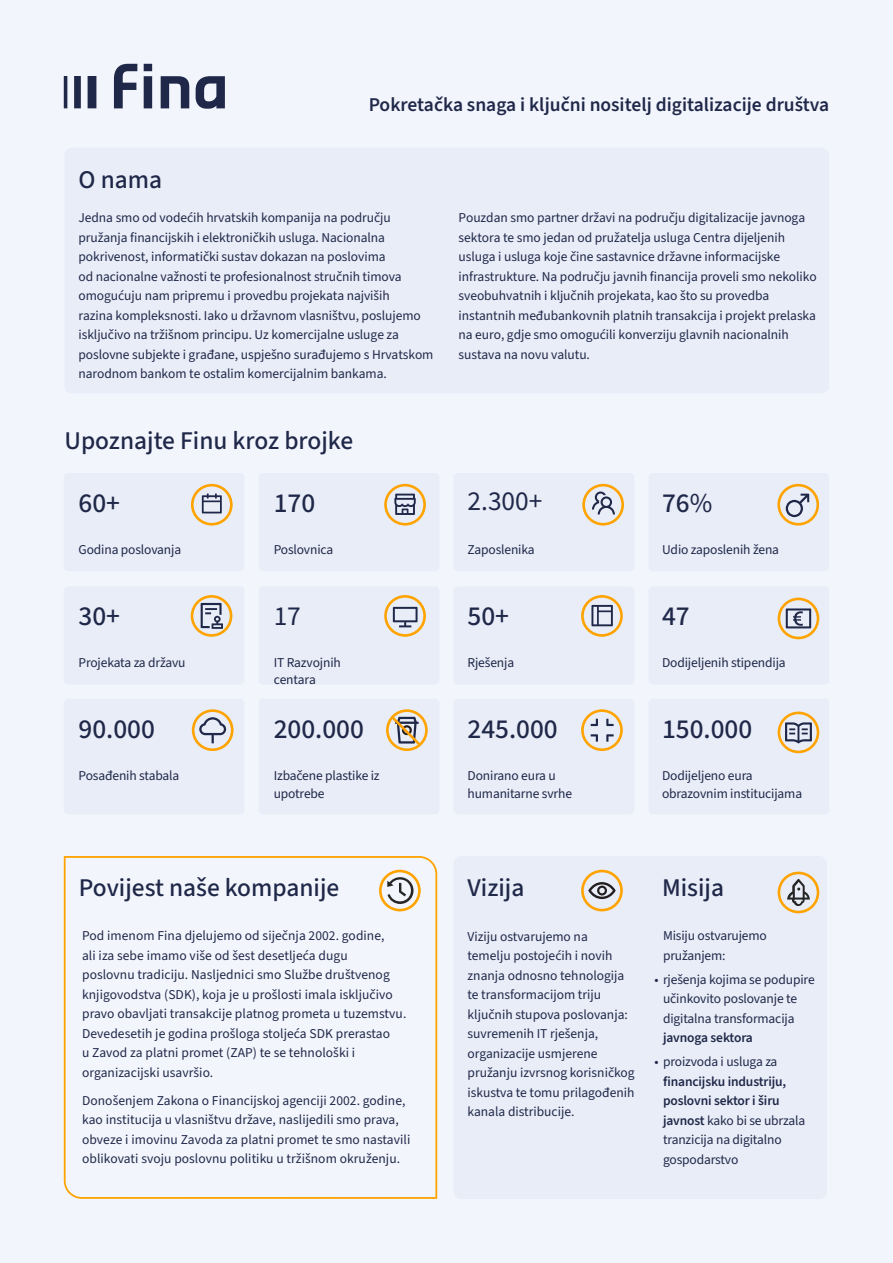
<style>
.page{position:relative;width:893px;height:1263px;background:#f2f5fc}
.page>*{position:absolute;margin:0;border:0;box-sizing:border-box;transform-origin:0 0}
.t1{font:500 27.45px "Source Sans 3";color:#202849}
.t2{font:27.45px "Source Sans Pro";color:#202849}
.t3{font:500 25.5px "Source Sans 3";color:#202849}
.t4{font:600 19.5px "Source Sans 3";color:#202849}
.t5{font:13.5px/19.5px "Source Sans 3";letter-spacing:-.005em;color:#202849}
.s1{font-family:"Source Sans Pro";font-weight:400}
.s2{font-weight:600}
</style>
<div class="page">
<div style="left:64px;top:148px;width:765px;height:245px;background:#e8edf7;border-radius:8px"></div>
<div style="left:64px;top:586px;width:180px;height:98px;background:#e8edf7;border-radius:4px"></div>
<div style="left:259px;top:586px;width:180px;height:98px;background:#e8edf7;border-radius:4px"></div>
<div style="left:191px;top:595px;width:41px;height:42px;border:3px solid #ffa300;border-radius:50%"></div>
<svg style="left:201px;top:603px;width:22px;height:26px"></svg>
<div style="left:384px;top:595px;width:42px;height:42px;border:3px solid #ffa300;border-radius:50%"></div>
<svg style="left:393px;top:607px;width:25px;height:20px"></svg>
<div style="left:64px;top:699px;width:180px;height:115px;background:#e8edf7;border-radius:5px"></div>
<div style="left:259px;top:699px;width:180px;height:115px;background:#e8edf7;border-radius:5px"></div>
<div style="left:386px;top:709px;width:42px;height:42px;border:3px solid #ffa300;border-radius:50%"></div>
<div style="left:192px;top:709px;width:42px;height:42px;border:3px solid #ffa300;border-radius:50%"></div>
<svg style="left:199px;top:717px;width:27px;height:26px"></svg>
<svg style="left:389px;top:714px;width:34px;height:34px"></svg>
<div style="left:454px;top:699px;width:180px;height:115px;background:#e8edf7;border-radius:5px"></div>
<div style="left:648px;top:699px;width:181px;height:115px;background:#e8edf7;border-radius:5px"></div>
<div style="left:778px;top:711px;width:41px;height:42px;border:3px solid #ffa300;border-radius:50%"></div>
<div style="left:581px;top:709px;width:42px;height:42px;border:3px solid #ffa300;border-radius:50%"></div>
<svg style="left:785px;top:722px;width:27px;height:21px"></svg>
<svg style="left:591px;top:719px;width:23px;height:23px"></svg>
<div style="left:454px;top:856px;width:373px;height:343px;background:#e8edf7;border-radius:8px"></div>
<div style="left:454px;top:473px;width:180px;height:98px;background:#e8edf7;border-radius:4px"></div>
<div style="left:648px;top:473px;width:181px;height:98px;background:#e8edf7;border-radius:4px"></div>
<div style="left:582px;top:484px;width:42px;height:41px;border:3px solid #ffa300;border-radius:50%"></div>
<div style="left:777px;top:484px;width:42px;height:41px;border:3px solid #ffa300;border-radius:50%"></div>
<svg style="left:592px;top:491px;width:23px;height:23px"></svg>
<svg style="left:786px;top:494px;width:23px;height:23px"></svg>
<div style="left:454px;top:586px;width:180px;height:98px;background:#e8edf7;border-radius:4px"></div>
<div style="left:648px;top:586px;width:181px;height:98px;background:#e8edf7;border-radius:4px"></div>
<div style="left:778px;top:598px;width:41px;height:41px;border:3px solid #ffa300;border-radius:50%"></div>
<div style="left:581px;top:595px;width:42px;height:42px;border:3px solid #ffa300;border-radius:50%"></div>
<svg style="left:786px;top:608px;width:25px;height:20px"></svg>
<svg style="left:591px;top:605px;width:22px;height:21px"></svg>
<div style="left:64px;top:473px;width:180px;height:98px;background:#e8edf7;border-radius:4px"></div>
<div style="left:259px;top:473px;width:180px;height:98px;background:#e8edf7;border-radius:4px"></div>
<div style="left:191px;top:484px;width:42px;height:41px;border:3px solid #ffa300;border-radius:50%"></div>
<div style="left:384px;top:484px;width:42px;height:41px;border:3px solid #ffa300;border-radius:50%"></div>
<svg style="left:394px;top:494px;width:22px;height:21px"></svg>
<svg style="left:202px;top:493px;width:20px;height:20px"></svg>
<svg style="left:64px;top:64px;width:161px;height:45px"></svg>
<svg style="left:63px;top:856px;width:375px;height:343px"></svg>
<div style="left:379px;top:870px;width:42px;height:41px;border:3px solid #ffa300;border-radius:50%"></div>
<svg style="left:387px;top:877px;width:27px;height:27px"></svg>
<div style="left:778px;top:872px;width:41px;height:41px;border:3px solid #ffa300;border-radius:50%"></div>
<svg style="left:787px;top:879px;width:23px;height:27px"></svg>
<div style="left:581px;top:870px;width:42px;height:41px;border:3px solid #ffa300;border-radius:50%"></div>
<svg style="left:597px;top:886px;width:10px;height:9px"></svg>
<div style="left:588px;top:882px;width:27px;height:17px;border:2px solid #231f20;border-radius:50%"></div>
<p class="t3" style="left:79px;top:162px;width:85px">O nama</p>
<p class="t4" style="left:369px;top:91px;width:462px">Pokretačka snaga i ključni nositelj digitalizacije društva</p>
<p class="t5" style="left:79px;top:209px;width:356px">Jedna smo od vodećih hrvatskih kompanija na području pružanja financijskih i elektroničkih usluga. Nacionalna pokrivenost, informatički sustav dokazan na poslovima<br>od nacionalne važnosti te profesionalnost stručnih timova omogućuju nam pripremu i provedbu projekata najviših<br>razina kompleksnosti. Iako u državnom vlasništvu, poslujemo isključivo na tržišnom principu. Uz komercijalne usluge za poslovne subjekte i građane, uspješno surađujemo s Hrvatskom narodnom bankom te ostalim komercijalnim bankama.</p>
<p class="t5" style="left:459px;top:208px;width:360px">Pouzdan smo partner državi na području digitalizacije javnoga sektora te smo jedan od pružatelja usluga Centra dijeljenih usluga i usluga koje čine sastavnice državne informacijske infrastrukture. Na području javnih financija proveli smo nekoliko sveobuhvatnih i ključnih projekata, kao što su provedba instantnih međubankovnih platnih transakcija i projekt prelaska na euro, gdje smo omogućili konverziju glavnih nacionalnih sustava na novu valutu.</p>
<p class="t3" style="left:64px;top:423px;width:290px">Upoznajte Finu kroz brojke</p>
<p class="t1" style="left:79px;top:484px;width:43px">60+</p>
<p class="t1" style="left:274px;top:484px;width:43px">170</p>
<p class="t5" style="left:79px;top:540px;width:104px">Godina poslovanja</p>
<p class="t5" style="left:274px;top:540px;width:61px">Poslovnica</p>
<p class="t1" style="left:79px;top:598px;width:43px">30+</p>
<p class="t5" style="left:79px;top:654px;width:108px">Projekata za državu</p>
<p class="t2" style="left:274px;top:599px;width:29px">17</p>
<p class="t5" style="left:274px;top:655px;width:69px;line-height:16.2px">IT Razvojnih centara</p>
<p class="t1" style="left:79px;top:710px;width:78px">90.000</p>
<p class="t1" style="left:274px;top:710px;width:92px">200.000</p>
<p class="t5" style="left:79px;top:766px;width:102px">Posađenih stabala</p>
<p class="t5" style="left:274px;top:767px;width:108px;line-height:17.5px">Izbačene plastike iz upotrebe</p>
<p class="t3" style="left:79px;top:871px;width:262px">Povijest naše kompanije</p>
<p class="t5" style="left:82px;top:927px;width:326px">Pod imenom Fina djelujemo od siječnja 2002. godine,<br>ali iza sebe imamo više od šest desetljeća dugu<br>poslovnu tradiciju. Nasljednici smo Službe društvenog knjigovodstva (SDK), koja je u prošlosti imala isključivo pravo obavljati transakcije platnog prometa u tuzemstvu.<br>Devedesetih je godina prošloga stoljeća SDK prerastao<br>u Zavod za platni promet (ZAP) te se tehnološki i organizacijski usavršio.</p>
<p class="t5" style="left:82px;top:1091px;width:330px">Donošenjem Zakona o Financijskoj agenciji 2002. godine, kao institucija u vlasništvu države, naslijedili smo prava, obveze i imovinu Zavoda za platni promet te smo nastavili oblikovati svoju poslovnu politiku u tržišnom okruženju.</p>
<p class="t2" style="left:468px;top:484px;width:76px">2.300+</p>
<p class="t5" style="left:468px;top:540px;width:69px">Zaposlenika</p>
<p class="t1" style="left:662px;top:484px;width:52px">76<span class="s1">%</span></p>
<p class="t5" style="left:662px;top:540px;width:119px">Udio zaposlenih žena</p>
<p class="t1" style="left:468px;top:598px;width:43px">50+</p>
<p class="t1" style="left:662px;top:598px;width:29px">47</p>
<p class="t5" style="left:468px;top:654px;width:48px">Rješenja</p>
<p class="t5" style="left:662px;top:654px;width:125px">Dodijeljenih stipendija</p>
<p class="t1" style="left:468px;top:710px;width:92px">245.000</p>
<p class="t1" style="left:662px;top:710px;width:92px">150.000</p>
<p class="t5" style="left:468px;top:767px;width:106px;line-height:17.5px">Donirano eura u humanitarne svrhe</p>
<p class="t5" style="left:662px;top:767px;width:142px;line-height:17.5px">Dodijeljeno eura obrazovnim institucijama</p>
<p class="t3" style="left:468px;top:871px;width:58px">Vizija</p>
<p class="t3" style="left:662px;top:871px;width:64px">Misija</p>
<p class="t5" style="left:468px;top:927px;width:169px">Viziju ostvarujemo na<br>temelju postojećih i novih znanja odnosno tehnologija te transformacijom triju ključnih stupova poslovanja: suvremenih IT rješenja, organizacije usmjerene pružanju izvrsnog korisničkog iskustva te tomu prilagođenih kanala distribucije.</p>
<p class="t5" style="left:663px;top:927px;width:105px">Misiju ostvarujemo pružanjem:</p>
<p class="t5" style="left:663px;top:970px;width:153px;text-indent:-9px">• rješenja kojima se podupire učinkovito poslovanje te digitalna transformacija <span class="s2">javnoga sektora</span></p>
<p class="t5" style="left:663px;top:1052px;width:144px;text-indent:-9px">• proizvoda i usluga za <span class="s2">financijsku industriju, poslovni sektor i širu javnost</span> kako bi se ubrzala tranzicija na digitalno gospodarstvo</p>
</div>
